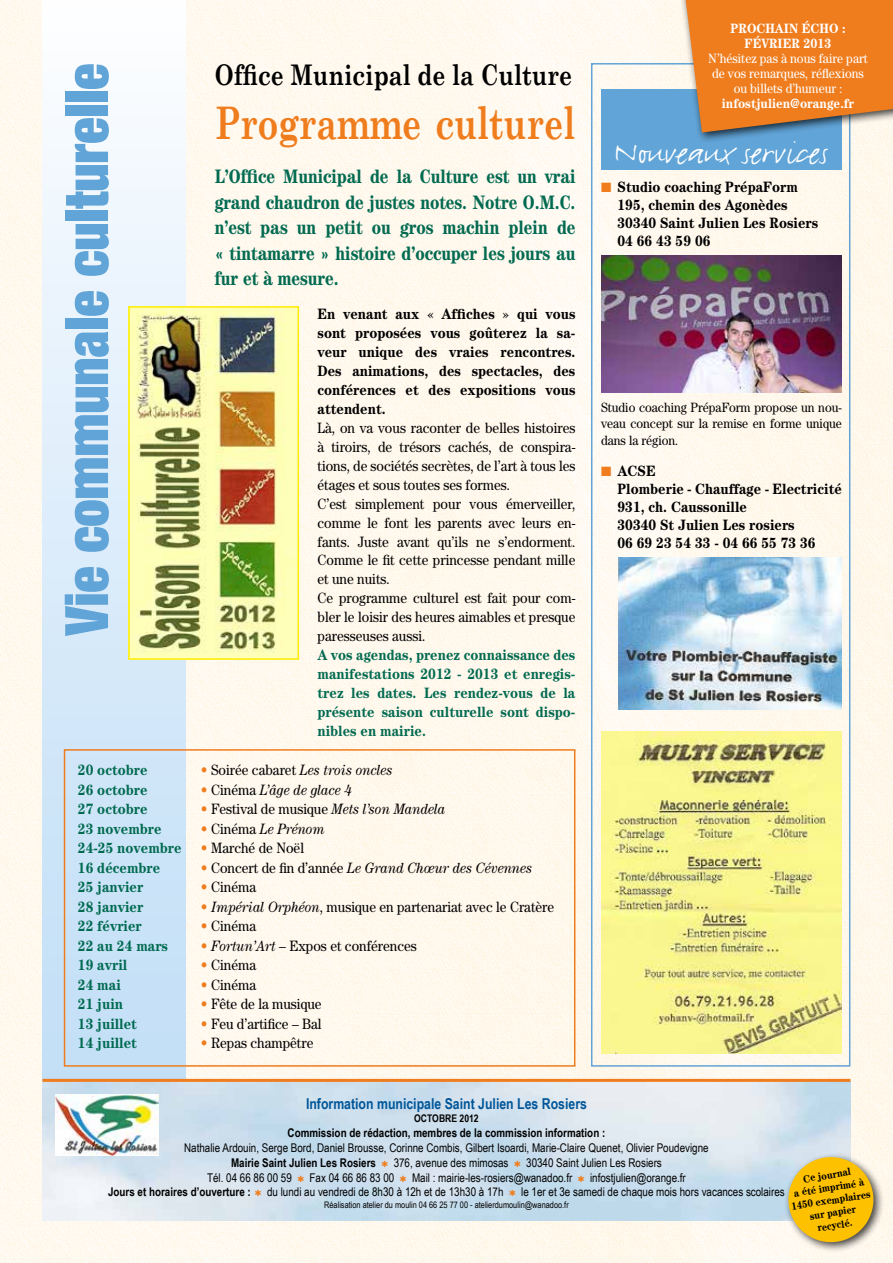
<style>
.page{position:relative;width:893px;height:1263px;background:#fff}
.page>*{position:absolute;margin:0;border:0;box-sizing:border-box;transform-origin:0 0}
.t1{font:900 expanded 60px "Helvetica Neue";color:#61a4d7;scale:.9 1}
.t2{font:700 45px "Century Schoolbook";color:#ef7d1e;scale:.75 1}
.t3{font:36px "FF Justlefthand";color:#fff;scale:1.1 1}
.t4{font:700 28.5px "Century Schoolbook";color:#000;scale:.8 1}
.t5{font:700 condensed 19.5px/25.5px "Century";color:#006a50;text-align:justify}
.t6{font:15px/19px "Century";color:#000;scale:.9 1}
.t7{font:700 15px/18px "Century";color:#000;scale:.9 1}
.t8{font:700 15px/19px "Century";color:#006a50;text-align:justify;scale:.9 1}
.t9{font:italic 15px "Century";color:#000;scale:.9 1}
.t10{font:700 15px "Arial Narrow";color:#005699}
.t11{font:13.5px/16.2px "Century";color:#000;text-align:justify;scale:.9 1}
.t12{font:13.5px/15px "Century";color:#fff;text-align:center;scale:.9 1}
.t13{font:700 13.5px/15px "Century";color:#fff;text-align:center;scale:.9 1}
.t14{font:12px/14.9px "Arial Narrow";color:#000;text-align:center}
.t15{font:700 12px "Arial Narrow";color:#000}
.t16{font:700 10.5px/12.6px "Century";color:#000;text-align:center;scale:.9 1}
.t17{font:700 10.5px "Arial Narrow";color:#000}
.t18{font:9px "Arial Narrow";color:#000}
.s1{font-style:normal;color:#ef7d1e}
.s2{font-style:normal}
.s3{color:#ef7d1e}
.s4{font-style:italic}
.s5{font-weight:700}
</style>
<div class="page">
<img style="left:0;top:0;width:893px;height:1263px">
<div style="left:591px;top:63px;width:259px;height:1004px;border:2px solid #61a4d7"></div>
<svg style="left:43px;top:0;width:142px;height:1079px"></svg>
<img style="left:43px;top:1082px;width:807px;height:138px">
<hr style="left:43px;top:1079px;width:807px;height:3px;background:#ef7d1e">
<img style="left:55px;top:1094px;width:103px;height:61px">
<div style="left:783px;top:1152px;width:101px;height:101px;background:#000;opacity:.75"></div>
<svg style="left:785px;top:1154px;width:92px;height:91px;background:#edc542"></svg>
<img style="left:618px;top:557px;width:224px;height:152px">
<div style="left:64px;top:749px;width:511px;height:318px;border:2px solid #ef7d1e"></div>
<img style="left:131px;top:309px;width:165px;height:348px">
<div style="left:128px;top:306px;width:171px;height:354px;border:2px solid #ffed00"></div>
<div style="left:601px;top:89px;width:241px;height:81px;background:#61a4d7"></div>
<img style="left:601px;top:256px;width:241px;height:137px">
<img style="left:601px;top:731px;width:241px;height:323px">
<div style="left:676px;top:0;width:217px;height:143px;background:#000;opacity:.75"></div>
<svg style="left:686px;top:0;width:207px;height:132px;background:#e38230"></svg>
<h1 class="t1" style="left:48px;top:635px;width:637px;rotate:-90deg">Vie communale culturelle</h1>
<h3 class="t4" style="left:215px;top:57px;width:449px">Office Municipal de la Culture</h3>
<h2 class="t2" style="left:215px;top:95px;width:482px">Programme culturel</h2>
<h3 class="t5" style="left:215px;top:163px;width:362px">L’Office Municipal de la Culture est un vrai grand chaudron de justes notes. Notre O.M.C. n’est pas un petit ou gros machin plein de « tintamarre » histoire d’occuper les jours au fur et à mesure.</h3>
<p class="t7" style="left:317px;top:304px;width:288px;line-height:19px;text-align:justify">En venant aux « Affiches » qui vous sont proposées vous goûterez la sa&shy;veur unique des vraies rencontres.<br>Des animations, des spectacles, des conférences et des expositions vous attendent.</p>
<p class="t6" style="left:317px;top:418px;width:288px">Là, on va vous raconter de belles histoires à tiroirs, de trésors cachés, de conspira&shy;tions, de sociétés secrètes, de l’art à tous les étages et sous toutes ses formes.<br>C’est simplement pour vous émerveiller, comme le font les parents avec leurs en&shy;fants. Juste avant qu’ils ne s’endorment.<br>Comme le fit cette princesse pendant mille et une nuits.<br>Ce programme culturel est fait pour com&shy;bler le loisir des heures aimables et presque paresseuses aussi.</p>
<p class="t8" style="left:317px;top:645px;width:288px">A vos agendas, prenez connaissance des manifestations 2012 - 2013 et enregis&shy;trez les dates. Les rendez-vous de la présente saison culturelle sont dispo&shy;nibles en mairie.</p>
<p class="t8" style="left:78px;top:760px;width:79px">20 octobre</p>
<p class="t9" style="left:201px;top:761px;width:214px"><span class="s1">•</span> <span class="s2">Soirée cabaret</span> Les trois oncles</p>
<p class="t8" style="left:78px;top:780px;width:79px">26 octobre</p>
<p class="t9" style="left:201px;top:781px;width:169px"><span class="s1">•</span> <span class="s2">Cinéma</span> L’âge de glace 4</p>
<p class="t8" style="left:78px;top:799px;width:79px">27 octobre</p>
<p class="t6" style="left:201px;top:799px;width:273px"><span class="s3">•</span> Festival de musique <span class="s4">Mets l’son Mandela</span></p>
<p class="t8" style="left:78px;top:819px;width:94px">23 novembre</p>
<p class="t9" style="left:201px;top:820px;width:139px"><span class="s1">•</span> <span class="s2">Cinéma</span> Le Prénom</p>
<p class="t8" style="left:78px;top:838px;width:117px">24-25 novembre</p>
<p class="t6" style="left:201px;top:838px;width:116px"><span class="s3">•</span> Marché de Noël</p>
<p class="t8" style="left:78px;top:858px;width:93px">16 décembre</p>
<p class="t9" style="left:201px;top:859px;width:369px"><span class="s1">•</span> <span class="s2">Concert de fin d’année</span> Le Grand Chœur des Cévennes</p>
<p class="t8" style="left:78px;top:877px;width:74px">25 janvier</p>
<p class="t6" style="left:201px;top:877px;width:63px"><span class="s3">•</span> Cinéma</p>
<p class="t8" style="left:78px;top:897px;width:74px">28 janvier</p>
<p class="t6" style="left:201px;top:897px;width:394px"><span class="s3">•</span> <span class="s4">Impérial Orphéon</span>, musique en partenariat avec le Cratère</p>
<p class="t8" style="left:78px;top:916px;width:72px">22 février</p>
<p class="t6" style="left:201px;top:916px;width:63px"><span class="s3">•</span> Cinéma</p>
<p class="t8" style="left:78px;top:936px;width:102px">22 au 24 mars</p>
<p class="t6" style="left:201px;top:936px;width:242px"><span class="s3">•</span> <span class="s4">Fortun’Art</span> – Expos et conférences</p>
<p class="t8" style="left:78px;top:955px;width:56px">19 avril</p>
<p class="t6" style="left:201px;top:955px;width:63px"><span class="s3">•</span> Cinéma</p>
<p class="t8" style="left:78px;top:975px;width:49px">24 mai</p>
<p class="t6" style="left:201px;top:975px;width:63px"><span class="s3">•</span> Cinéma</p>
<p class="t8" style="left:78px;top:994px;width:52px">21 juin</p>
<p class="t6" style="left:201px;top:994px;width:136px"><span class="s3">•</span> Fête de la musique</p>
<p class="t8" style="left:78px;top:1014px;width:67px">13 juillet</p>
<p class="t6" style="left:201px;top:1014px;width:136px"><span class="s3">•</span> Feu d’artifice – Bal</p>
<p class="t8" style="left:78px;top:1033px;width:67px">14 juillet</p>
<p class="t6" style="left:201px;top:1033px;width:127px"><span class="s3">•</span> Repas champêtre</p>
<p class="t13" style="left:731px;top:20px;width:129px">PROCHAIN ÉCHO :<br>Février 2013</p>
<p class="t12" style="left:708px;top:50px;width:179px">N’hésitez pas à nous faire part de vos remarques, réflexions ou billets d’humeur :</p>
<p class="t13" style="left:722px;top:95px;width:148px">infostjulien@orange.fr</p>
<h3 class="t3" style="left:614px;top:130px;width:196px">Nouveaux services</h3>
<p class="t7" style="left:617px;top:178px;width:225px;text-indent:-16px"><span class="s3">■</span> Studio coaching PrépaForm<br>195, chemin des Agonèdes<br>30340 Saint Julien Les Rosiers<br>04 66 43 59 06</p>
<p class="t11" style="left:601px;top:399px;width:269px">Studio coaching PrépaForm propose un nou&shy;veau concept sur la remise en forme unique dans la région.</p>
<p class="t7" style="left:617px;top:461px;width:251px;text-indent:-16px"><span class="s3">■</span> ACSE<br>Plomberie - Chauffage - Electricité<br>931, ch. Caussonille<br>30340 St Julien Les rosiers<br>06 69 23 54 33 - 04 66 55 73 36</p>
<p class="t10" style="left:306px;top:1092px;width:282px">Information municipale Saint Julien Les Rosiers</p>
<p class="t17" style="left:414px;top:1110px;width:66px">octobre 2012</p>
<p class="t15" style="left:288px;top:1124px;width:319px">Commission de rédaction, membres de la commission information :</p>
<p class="t14" style="left:108px;top:1140px;width:678px">Nathalie Ardouin, Serge Bord, Daniel Brousse, Corinne Combis, Gilbert Isoardi, Marie-Claire Quenet, Olivier Poudevigne<br><span class="s5">Mairie Saint Julien Les Rosiers</span> <span class="s3">✱</span> 376, avenue des mimosas <span class="s3">✱</span> 30340 Saint Julien Les Rosiers<br>Tél. 04 66 86 00 59 <span class="s3">✱</span> Fax 04 66 86 83 00 <span class="s3">✱</span> Mail : mairie-les-rosiers@wanadoo.fr <span class="s3">✱</span> infostjulien@orange.fr<br><span class="s5">Jours et horaires d’ouverture :</span> <span class="s3">✱</span> du lundi au vendredi de 8h30 à 12h et de 13h30 à 17h <span class="s3">✱</span> le 1er et 3e samedi de chaque mois hors vacances scolaires</p>
<p class="t18" style="left:324px;top:1198px;width:246px">Réalisation atelier du moulin 04 66 25 77 00 - atelierdumoulin@wanadoo.fr</p>
<p class="t16" style="left:786px;top:1175px;width:90px;rotate:-9deg">Ce journal<br>a été imprimé à<br>1450 exemplaires sur papier recyclé.</p>
</div>
